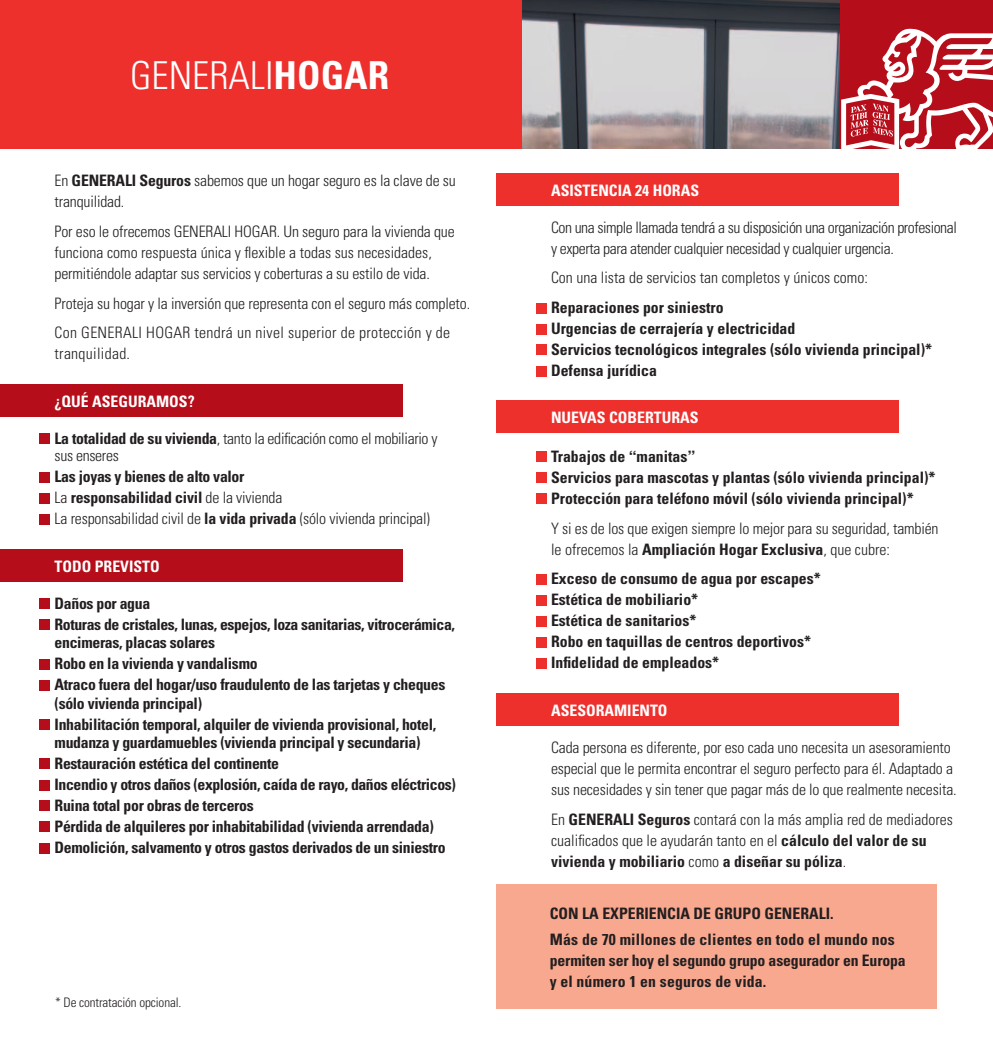
<style>
.page{position:relative;width:993px;height:1042px;background:#fff}
.page>*{position:absolute;margin:0;border:0;box-sizing:border-box;transform-origin:0 0}
.t1{font:300 condensed 38.5px "Univers";color:#fff}
.t2{font:300 condensed 15.75px/21px "Univers";letter-spacing:-.01em;color:#231f20}
.t3{font:700 condensed 15.75px/21px "Univers";letter-spacing:-.02em;color:#231f20}
.t4{font:700 condensed 15.75px/21px "Univers";color:#231f20}
.t5{font:300 condensed 15.75px/21px "Univers";letter-spacing:-.03em;color:#231f20}
.t6{font:700 condensed 15.75px "Univers";color:#fff}
.t7{font:700 condensed 15.75px/26.2px "Univers";letter-spacing:.01em;color:#231f20}
.t8{font:300 condensed 15.75px "Univers";letter-spacing:.02em;color:#231f20}
.t9{font:300 condensed 13.12px "Univers";letter-spacing:-.01em;color:#231f20}
.s1{font-weight:700}
.s2{font-family:"Helvetica";font-stretch:normal}
</style>
<div class="page">
<img style="left:521px;top:0;width:318px;height:149px">
<div style="left:0;top:0;width:521px;height:149px;background:#ee302d"></div>
<div style="left:839px;top:0;width:153px;height:149px;background:#b50e1a"></div>
<svg style="left:841px;top:28px;width:151px;height:121px"></svg>
<div style="left:39px;top:598px;width:11px;height:11px;background:#b50e1a"></div>
<div style="left:536px;top:303px;width:11px;height:10px;background:#ee302d"></div>
<div style="left:535px;top:324px;width:11px;height:10px;background:#ee302d"></div>
<div style="left:535px;top:345px;width:11px;height:10px;background:#ee302d"></div>
<div style="left:535px;top:366px;width:11px;height:10px;background:#ee302d"></div>
<div style="left:535px;top:451px;width:11px;height:11px;background:#ee302d"></div>
<div style="left:535px;top:473px;width:11px;height:10px;background:#ee302d"></div>
<div style="left:535px;top:493px;width:11px;height:11px;background:#ee302d"></div>
<div style="left:535px;top:574px;width:11px;height:10px;background:#ee302d"></div>
<div style="left:535px;top:595px;width:11px;height:10px;background:#ee302d"></div>
<div style="left:535px;top:616px;width:11px;height:11px;background:#ee302d"></div>
<div style="left:535px;top:637px;width:11px;height:11px;background:#ee302d"></div>
<div style="left:535px;top:658px;width:11px;height:11px;background:#ee302d"></div>
<div style="left:39px;top:433px;width:11px;height:11px;background:#b50e1a"></div>
<div style="left:39px;top:472px;width:11px;height:10px;background:#b50e1a"></div>
<div style="left:39px;top:493px;width:11px;height:10px;background:#b50e1a"></div>
<div style="left:39px;top:514px;width:11px;height:10px;background:#b50e1a"></div>
<div style="left:39px;top:619px;width:11px;height:11px;background:#b50e1a"></div>
<div style="left:40px;top:659px;width:10px;height:10px;background:#b50e1a"></div>
<div style="left:40px;top:680px;width:10px;height:10px;background:#b50e1a"></div>
<div style="left:40px;top:822px;width:10px;height:10px;background:#b50e1a"></div>
<div style="left:40px;top:719px;width:10px;height:11px;background:#b50e1a"></div>
<div style="left:40px;top:843px;width:10px;height:10px;background:#b50e1a"></div>
<div style="left:40px;top:759px;width:10px;height:10px;background:#b50e1a"></div>
<div style="left:40px;top:780px;width:10px;height:10px;background:#b50e1a"></div>
<div style="left:40px;top:801px;width:10px;height:10px;background:#b50e1a"></div>
<div style="left:0;top:384px;width:402px;height:33px;background:#b50e1a"></div>
<div style="left:0;top:549px;width:402px;height:32px;background:#b50e1a"></div>
<div style="left:496px;top:174px;width:402px;height:32px;background:#ee302d"></div>
<div style="left:496px;top:401px;width:402px;height:32px;background:#ee302d"></div>
<div style="left:496px;top:884px;width:441px;height:124px;background:#f8a88f"></div>
<div style="left:496px;top:693px;width:402px;height:33px;background:#ee302d"></div>
<h1 class="t1" style="left:130px;top:53px;width:260px">GENERALI<span class="s1">HOGAR</span></h1>
<p class="t2" style="left:55px;top:170px;width:402px">En <span class="s1">GENERALI Seguros</span> sabemos que un hogar seguro es la clave de su tranquilidad.</p>
<p class="t2" style="left:55px;top:221px;width:401px">Por eso le ofrecemos GENERALI HOGAR. Un seguro para la vivienda que funciona como respuesta única y flexible a todas sus necesidades, permitiéndole adaptar sus servicios y coberturas a su estilo de vida.</p>
<p class="t2" style="left:55px;top:288px;width:417px;line-height:29.8px">Proteja su hogar y la inversión que representa con el seguro más completo.<br>Con GENERALI HOGAR tendrá un nivel superior de protección y de</p>
<p class="t8" style="left:55px;top:344px;width:77px">tranquilidad.</p>
<p class="t6" style="left:55px;top:392px;width:141px">¿QUÉ ASEGURAMOS?</p>
<p class="t2" style="left:55px;top:429px;width:384px;line-height:17.5px"><span class="s1">La totalidad de su vivienda</span>, tanto la edificación como el mobiliario y sus enseres</p>
<p class="t2" style="left:55px;top:466px;width:376px"><span class="s1">Las joyas y bienes de alto valor<br></span>La <span class="s1">responsabilidad civil</span> de la vivienda<br>La responsabilidad civil de <span class="s1">la vida privada</span> (sólo vivienda principal)</p>
<p class="t6" style="left:55px;top:556px;width:107px">TODO PREVISTO</p>
<p class="t3" style="left:55px;top:593px;width:402px">Daños por agua<br>Roturas de cristales, lunas, espejos, loza sanitarias, vitrocerámica,</p>
<p class="t3" style="left:55px;top:632px;width:392px">encimeras, placas solares<br>Robo en la vivienda y vandalismo<br>Atraco fuera del hogar/uso fraudulento de las tarjetas y cheques</p>
<p class="t3" style="left:55px;top:692px;width:383px">(sólo vivienda principal)<br>Inhabilitación temporal, alquiler de vivienda provisional, hotel,</p>
<p class="t3" style="left:55px;top:732px;width:402px">mudanza y guardamuebles (vivienda principal y secundaria)<br>Restauración estética del continente<br>Incendio y otros daños (explosión, caída de rayo, daños eléctricos)<br>Ruina total por obras de terceros<br>Pérdida de alquileres por inhabitabilidad (vivienda arrendada)<br>Demolición, salvamento y otros gastos derivados de un siniestro</p>
<p class="t9" style="left:55px;top:994px;width:128px">* De contratación opcional.</p>
<p class="t6" style="left:551px;top:181px;width:149px">ASISTENCIA 24 HORAS</p>
<p class="t5" style="left:551px;top:216px;width:407px">Con una simple llamada tendrá a su disposición una organización profesional y experta para atender cualquier necesidad y cualquier urgencia.</p>
<p class="t2" style="left:551px;top:267px;width:318px">Con una lista de servicios tan completos y únicos como:</p>
<p class="t4" style="left:551px;top:297px;width:382px">Reparaciones por siniestro<br>Urgencias de cerrajería y electricidad<br>Servicios tecnológicos integrales (sólo vivienda principal)* Defensa jurídica</p>
<p class="t6" style="left:551px;top:408px;width:149px">NUEVAS COBERTURAS</p>
<p class="t4" style="left:551px;top:446px;width:386px">Trabajos de <span class="s2">“</span>manitas<span class="s2">”<br></span>Servicios para mascotas y plantas (sólo vivienda principal)*<br>Protección para teléfono móvil (sólo vivienda principal)*</p>
<p class="t2" style="left:551px;top:517px;width:389px">Y si es de los que exigen siempre lo mejor para su seguridad, también le ofrecemos la <span class="s1">Ampliación Hogar Exclusiva</span>, que cubre:</p>
<p class="t4" style="left:551px;top:568px;width:271px">Exceso de consumo de agua por escapes*<br>Estética de mobiliario*<br>Estética de sanitarios*<br>Robo en taquillas de centros deportivos*<br>Infidelidad de empleados*</p>
<p class="t6" style="left:551px;top:700px;width:118px">ASESORAMIENTO</p>
<p class="t2" style="left:551px;top:737px;width:407px">Cada persona es diferente, por eso cada uno necesita un asesoramiento especial que le permita encontrar el seguro perfecto para él. Adaptado a sus necesidades y sin tener que pagar más de lo que realmente necesita.</p>
<p class="t2" style="left:551px;top:809px;width:403px">En <span class="s1">GENERALI Seguros</span> contará con la más amplia red de mediadores cualificados que le ayudarán tanto en el <span class="s1">cálculo del valor de su vivienda y mobiliario</span> como <span class="s1">a diseñar su póliza</span>.</p>
<p class="t7" style="left:549px;top:900px;width:346px">CON LA EXPERIENCIA DE GRUPO GENERALI.<br>Más de 70 millones de clientes en todo el mundo nos</p>
<p class="t3" style="left:549px;top:949px;width:357px">permiten ser hoy el segundo grupo asegurador en Europa y el número 1 en seguros de vida.</p>
</div>
